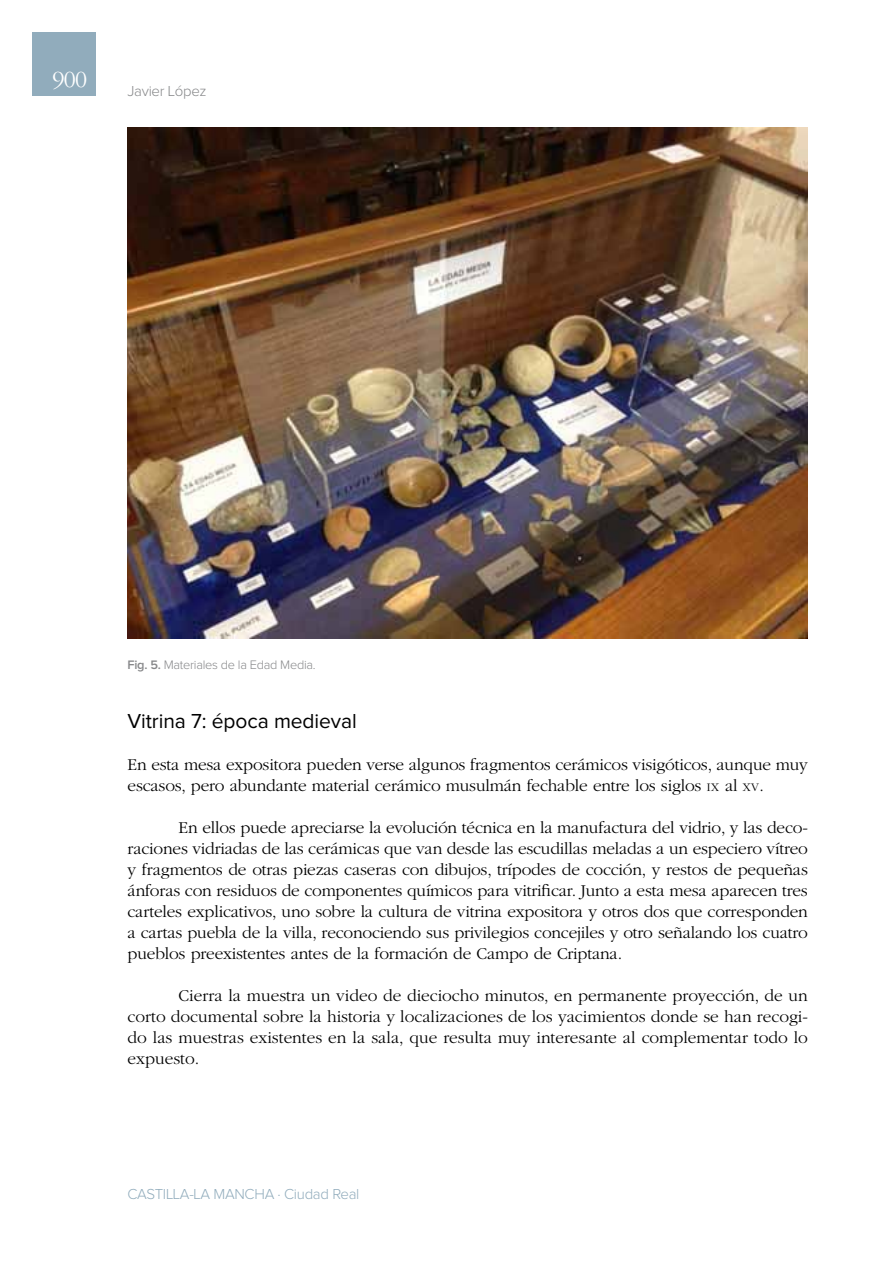
<style>
.page{position:relative;width:893px;height:1263px;background:#fff}
.page>*{position:absolute;margin:0;border:0;box-sizing:border-box;transform-origin:0 0}
.t1{font:300 24px "ITC Garamond Std";color:#fff}
.t2{font:21px "Proxima Nova";letter-spacing:-.005em;color:#000}
.t3{font:300 17.25px/21px "ITC Garamond Std";letter-spacing:-.01em;color:#000;text-align:justify}
.t4{font:300 15px "Proxima Nova";letter-spacing:-.02em;color:#91acbc}
.t5{font:300 15px "Proxima Nova";letter-spacing:-.02em;color:#87888a}
.t6{font:300 12.75px "Proxima Nova";letter-spacing:-.02em;color:#87888a}
.s1{font-weight:600}
.s2{font-size:12.15px}
</style>
<div class="page">
<div style="left:32px;top:32px;width:64px;height:64px;background:#91acbc"></div>
<img style="left:128px;top:128px;width:680px;height:510px">
<h1 class="t1" style="left:53px;top:67px;width:36px">900</h1>
<p class="t5" style="left:128px;top:84px;width:81px">Javier López</p>
<p class="t6" style="left:128px;top:659px;width:190px"><span class="s1">Fig. 5.</span> Materiales de la Edad Media.</p>
<p class="t2" style="left:128px;top:712px;width:231px">Vitrina 7: época medieval</p>
<p class="t3" style="left:128px;top:755px;width:682px">En esta mesa expositora pueden verse algunos fragmentos cerámicos visigóticos, aunque muy escasos, pero abundante material cerámico musulmán fechable entre los siglos <span class="s2">ix</span> al <span class="s2">xv</span>.</p>
<p class="t3" style="left:128px;top:818px;width:682px;text-indent:51px">En ellos puede apreciarse la evolución técnica en la manufactura del vidrio, y las deco&shy;raciones vidriadas de las cerámicas que van desde las escudillas meladas a un especiero vítreo y fragmentos de otras piezas caseras con dibujos, trípodes de cocción, y restos de pequeñas ánforas con residuos de componentes químicos para vitrificar. Junto a esta mesa aparecen tres carteles explicativos, uno sobre la cultura de vitrina expositora y otros dos que corresponden a cartas puebla de la villa, reconociendo sus privilegios concejiles y otro señalando los cuatro pueblos preexistentes antes de la formación de Campo de Criptana.</p>
<p class="t3" style="left:128px;top:986px;width:682px;text-indent:51px">Cierra la muestra un video de dieciocho minutos, en permanente proyección, de un corto documental sobre la historia y localizaciones de los yacimientos donde se han recogi&shy;do las muestras existentes en la sala, que resulta muy interesante al complementar todo lo expuesto.</p>
<p class="t4" style="left:128px;top:1187px;width:233px">CASTILLA-LA MANCHA · Ciudad Real</p>
</div>
